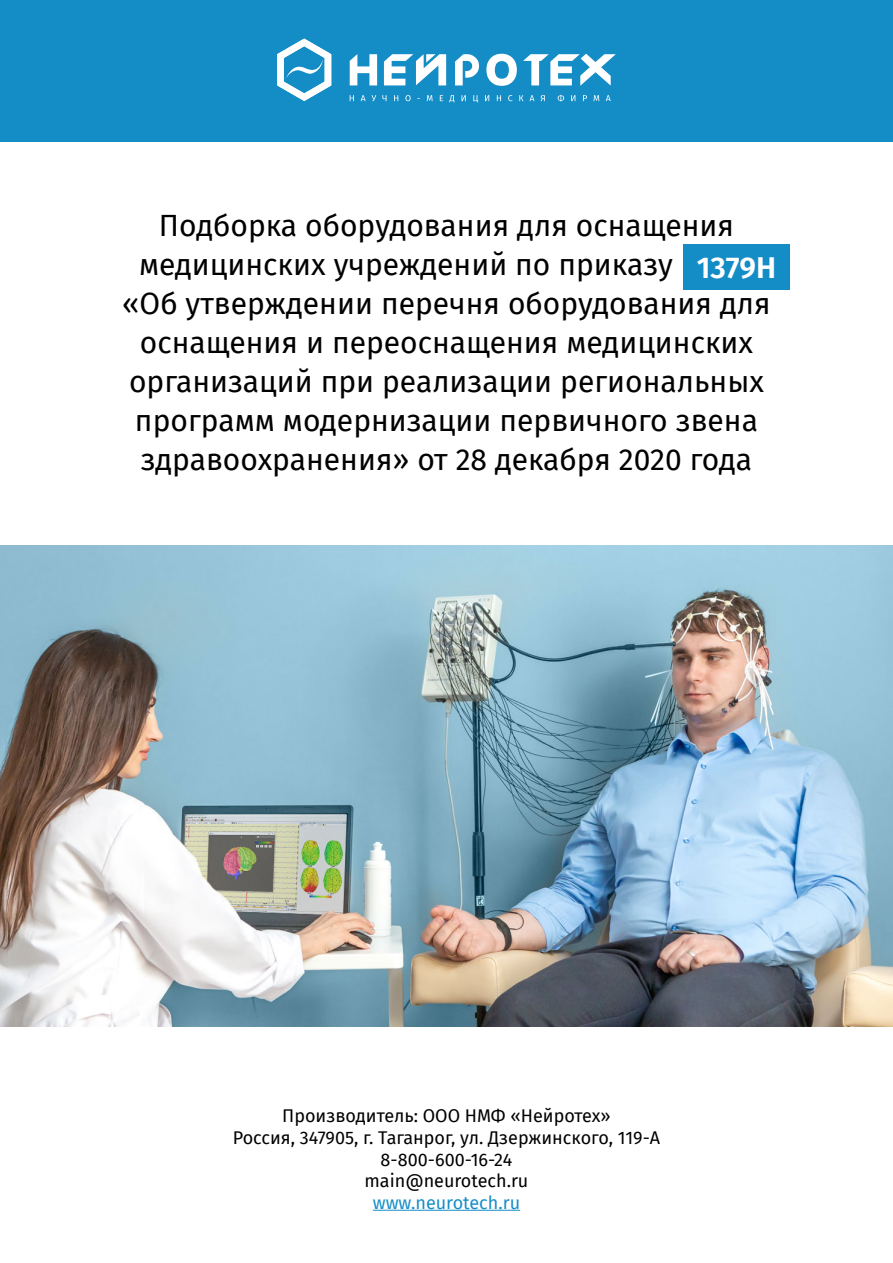
<style>
.page{position:relative;width:893px;height:1263px;background:#fff}
.page>*{position:absolute;margin:0;border:0;box-sizing:border-box;transform-origin:0 0}
.t1{font:30px/39px "Fira Sans";color:#000;text-align:center}
.t2{font:600 30px "Fira Sans";color:#fff}
.t3{font:18px/21.6px "Fira Sans";color:#000;text-align:center}
.t4{font:18px "Fira Sans";color:#158ec8}
.s1{font-weight:600;color:#158ec8}
</style>
<div class="page">
<hr style="left:373px;top:1210px;width:147px;height:1px;background:#158ec8">
<div style="left:684px;top:244px;width:106px;height:46px;background:#148dc6"></div>
<div style="left:0;top:0;width:893px;height:141px;background:#148dc6"></div>
<svg style="left:523px;top:54px;width:93px;height:32px"></svg>
<svg style="left:455px;top:54px;width:24px;height:31px"></svg>
<svg style="left:350px;top:54px;width:27px;height:31px"></svg>
<svg style="left:350px;top:95px;width:261px;height:7px"></svg>
<svg style="left:384px;top:54px;width:62px;height:31px"></svg>
<svg style="left:486px;top:54px;width:31px;height:32px"></svg>
<svg style="left:277px;top:39px;width:54px;height:62px"></svg>
<img style="left:0;top:545px;width:893px;height:481px">
<p class="t1" style="left:122px;top:206px;width:650px">Подборка оборудования для оснащения медицинских учреждений по приказу <span class="s1">788н </span>«Об утверждении перечня оборудования для оснащения и переоснащения медицинских организаций при реализации региональных программ модернизации первичного звена здравоохранения» от 28 декабря 2020 года</p>
<p class="t2" style="left:697px;top:243px;width:81px">1379Н</p>
<p class="t3" style="left:233px;top:1105px;width:429px">Производитель: ООО НМФ «Нейротех»<br>Россия, 347905, г. Таганрог, ул. Дзержинского, 119-А<br>8-800-600-16-24<br>main@neurotech.ru</p>
<p class="t4" style="left:373px;top:1189px;width:149px">www.neurotech.ru</p>
</div>
